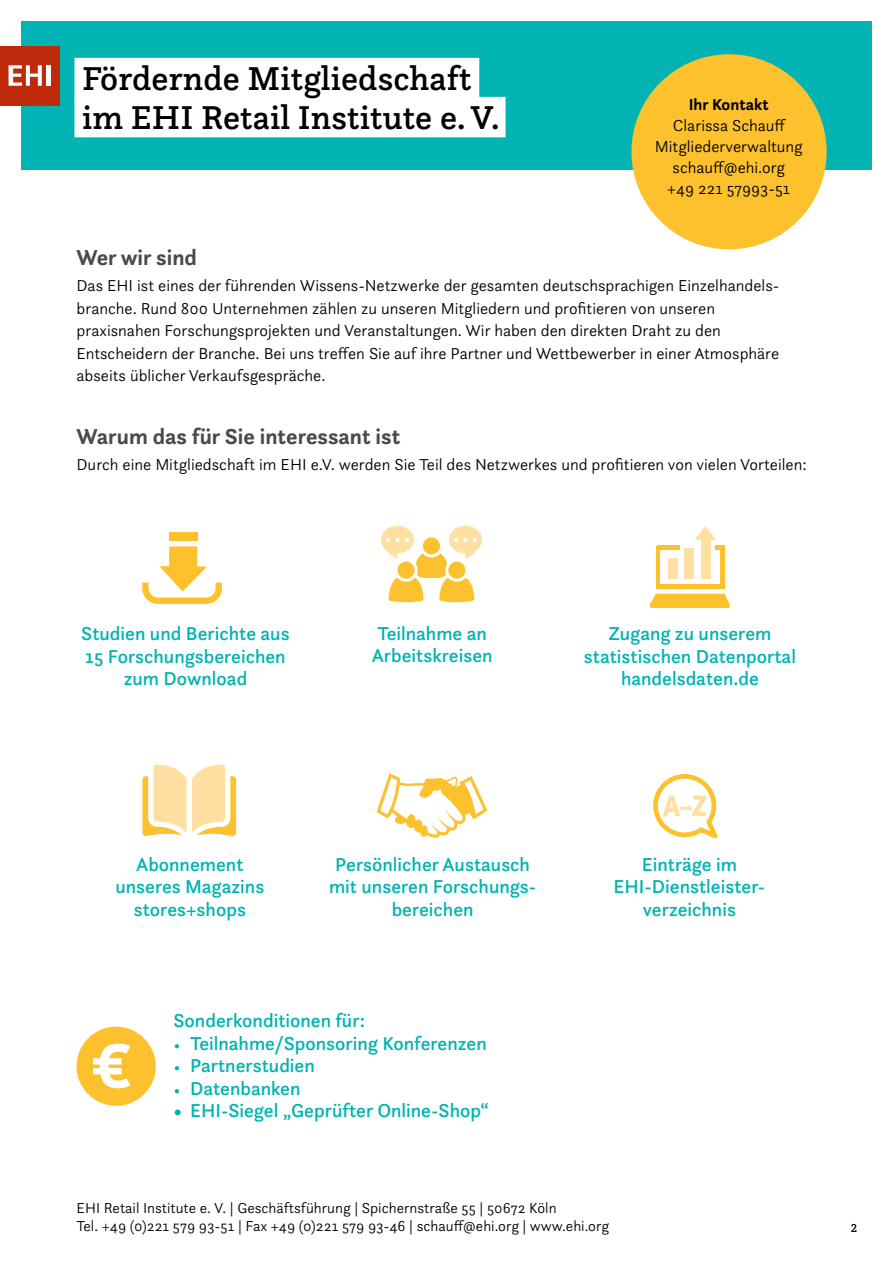
<style>
.page{position:relative;width:893px;height:1263px;background:#fff}
.page>*{position:absolute;margin:0;border:0;box-sizing:border-box;transform-origin:0 0}
.t1{font:500 34.5px/39px "Questa Slab";color:#000}
.t2{font:700 22.5px "Questa Sans";color:#4a4a49}
.t3{font:500 19.5px/22.5px "Questa Sans";color:#02b3b3;text-align:center}
.t4{font:300 16.5px/22.5px "Questa Sans";color:#000;text-align:center}
.t5{font:700 16.5px "Questa Sans";color:#000}
.t6{font:300 15px/18px "Questa Sans";color:#000}
.t7{font:500 12px "Questa Slab";color:#000}
.s1{font-weight:300;font-size:16.5px}
</style>
<div class="page">
<div style="left:21px;top:21px;width:851px;height:149px;background:#02b3b3"></div>
<div style="left:0;top:46px;width:60px;height:59px;background:#bd2b0b"></div>
<div style="left:46px;top:65px;width:5px;height:21px;background:#fff"></div>
<svg style="left:9px;top:65px;width:33px;height:21px"></svg>
<div style="left:74px;top:58px;width:405px;height:40px;background:#fff"></div>
<div style="left:74px;top:97px;width:432px;height:40px;background:#fff"></div>
<svg style="left:653px;top:774px;width:65px;height:64px"></svg>
<svg style="left:77px;top:1027px;width:79px;height:79px"></svg>
<div style="left:169px;top:533px;width:28px;height:8px;background:#fcc12c"></div>
<svg style="left:142px;top:546px;width:80px;height:58px"></svg>
<div style="left:701px;top:533px;width:9px;height:46px;background:#ffe0a2"></div>
<div style="left:668px;top:558px;width:10px;height:21px;background:#ffe0a2"></div>
<div style="left:684px;top:548px;width:10px;height:31px;background:#ffe0a2"></div>
<svg style="left:695px;top:526px;width:21px;height:14px"></svg>
<hr style="left:656px;top:546px;width:3px;height:43px;background:#fcc12c">
<div style="left:720px;top:546px;width:5px;height:43px;background:#fcc12c"></div>
<div style="left:659px;top:584px;width:66px;height:5px;background:#fcc12c"></div>
<hr style="left:658px;top:546px;width:22px;height:4px;background:#fcc12c">
<hr style="left:715px;top:546px;width:10px;height:4px;background:#fcc12c">
<div style="left:650px;top:602px;width:80px;height:6px;background:#fcc12c;border-radius:2px"></div>
<svg style="left:651px;top:594px;width:78px;height:9px"></svg>
<svg style="left:142px;top:765px;width:94px;height:71px"></svg>
<svg style="left:377px;top:773px;width:110px;height:65px"></svg>
<div style="left:631px;top:54px;width:196px;height:195px;background:#fcc12c;border-radius:50%"></div>
<svg style="left:381px;top:526px;width:101px;height:77px"></svg>
<h1 class="t1" style="left:82px;top:58px;width:419px">Fördernde Mitgliedschaft im EHI Retail Institute e. V.</h1>
<p class="t5" style="left:689px;top:94px;width:82px">Ihr Kontakt</p>
<p class="t4" style="left:655px;top:114px;width:149px;line-height:21px">Clarissa Schauff<br>Mitgliederverwaltung</p>
<p class="t4" style="left:667px;top:156px;width:125px;line-height:21px">schauff@ehi.org +49 221 57993-51</p>
<p class="t2" style="left:77px;top:243px;width:122px">Wer wir sind</p>
<p class="t4" style="left:77px;top:274px;width:704px;text-align:left">Das EHI ist eines der führenden Wissens-Netzwerke der gesamten deutschsprachigen Einzelhandels&shy;branche. Rund 800 Unternehmen zählen zu unseren Mitgliedern und profitieren von unseren praxisnahen Forschungsprojekten und Veranstaltungen. Wir haben den direkten Draht zu den Entscheidern der Branche. Bei uns treffen Sie auf ihre Partner und Wettbewerber in einer Atmosphäre abseits üblicher Verkaufsgespräche.</p>
<p class="t2" style="left:77px;top:422px;width:325px">Warum das für Sie interessant ist</p>
<p class="t4" style="left:77px;top:452px;width:732px">Durch eine Mitgliedschaft im EHI e.V. werden Sie Teil des Netzwerkes und profitieren von vielen Vorteilen:</p>
<p class="t3" style="left:81px;top:622px;width:210px">Studien und Berichte aus<br>15 Forschungsbereichen zum Download</p>
<p class="t3" style="left:372px;top:622px;width:122px;text-align:left">Teilnahme an<br>Arbeitskreisen</p>
<p class="t3" style="left:584px;top:622px;width:214px">Zugang zu unserem statistischen Datenportal handelsdaten.de</p>
<p class="t3" style="left:115px;top:852px;width:150px">Abonnement unseres Magazins stores+shops</p>
<p class="t3" style="left:329px;top:852px;width:209px">Persönlicher Austausch mit unseren Forschungs&shy;bereichen</p>
<p class="t3" style="left:614px;top:852px;width:153px">Einträge im<br>EHI-Dienstleister&shy;verzeichnis</p>
<p class="t3" style="left:174px;top:1009px;width:193px">Sonderkonditionen für:</p>
<p class="t3" style="left:174px;top:1032px;width:315px"><span class="s1">•</span> Teilnahme/Sponsoring Konferenzen</p>
<p class="t3" style="left:174px;top:1054px;width:143px"><span class="s1">•</span> Partnerstudien</p>
<p class="t3" style="left:174px;top:1077px;width:128px"><span class="s1">•</span> Datenbanken</p>
<p class="t3" style="left:174px;top:1099px;width:317px">• EHI-Siegel „Geprüfter Online-Shop“</p>
<p class="t6" style="left:77px;top:1199px;width:534px">EHI Retail Institute e. V. | Geschäftsführung | Spichernstraße 55 | 50672 Köln<br>Tel. +49 (0)221 579 93-51 | Fax +49 (0)221 579 93-46 | schauff@ehi.org | www.ehi.org</p>
<p class="t7" style="left:851px;top:1220px;width:8px">2</p>
</div>
